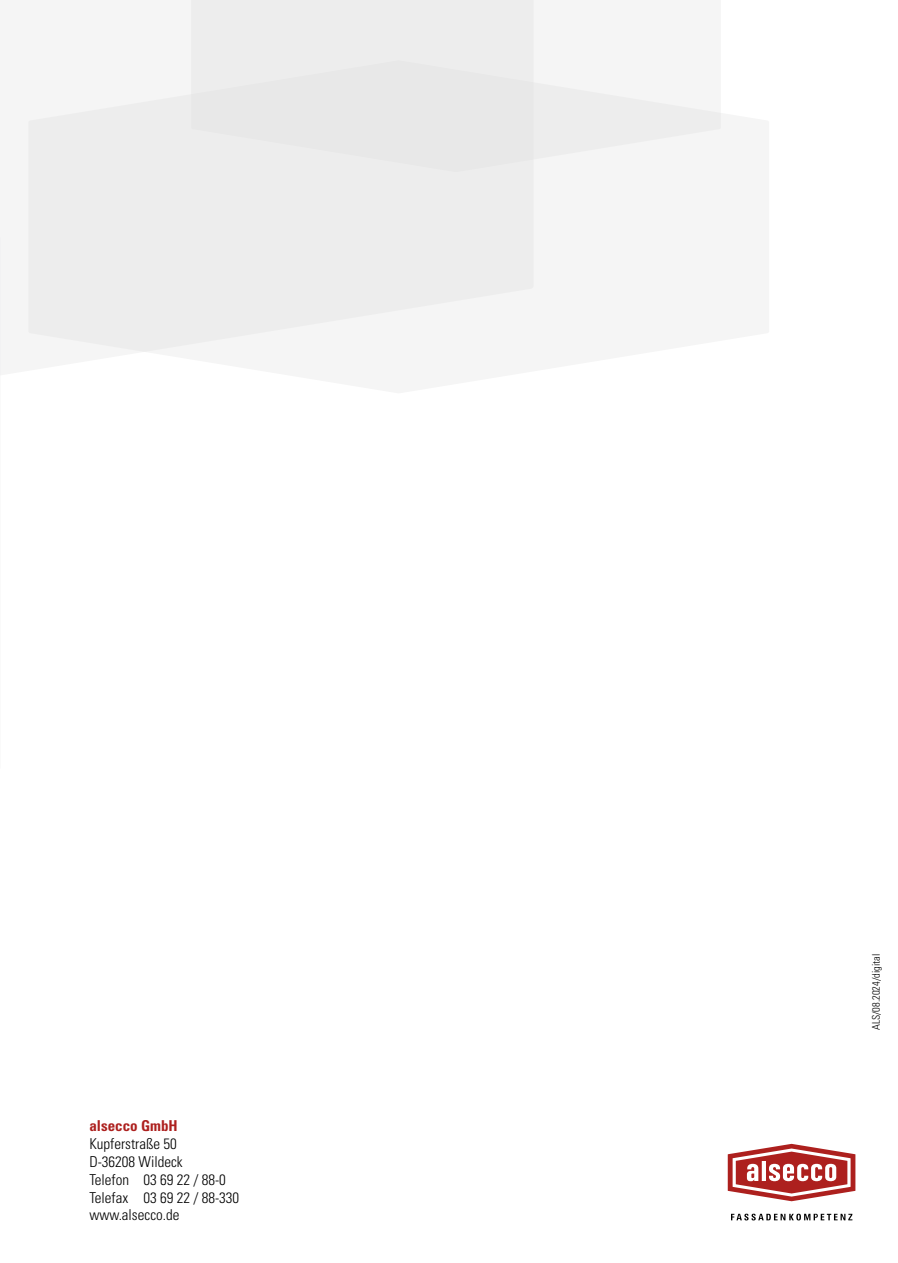
<style>
.page{position:relative;width:898px;height:1263px;background:#fff}
.page>*{position:absolute;margin:0;border:0;box-sizing:border-box;transform-origin:0 0}
.t1{font:300 condensed 15px/17.9px "Univers LT Std";color:#000}
.t2{font:700 condensed 15px "Univers LT Std";color:#ad201e}
.t3{font:300 condensed 10.5px "Univers LT Std";color:#000}
</style>
<div class="page">
<div style="left:28px;top:94px;width:693px;height:258px;background:#ededed"></div>
<div style="left:191px;top:0;width:529px;height:172px;background:#ededed"></div>
<svg style="left:731px;top:1214px;width:121px;height:6px"></svg>
<svg style="left:727px;top:1144px;width:128px;height:57px"></svg>
<img style="left:0;top:237px;width:1px;height:138px">
<p class="t2" style="left:89px;top:1116px;width:90px">alsecco GmbH</p>
<p class="t1" style="left:89px;top:1134px;width:151px">Kupferstraße 50<br>D-36208 Wildeck<br>Telefon 03 69 22 / 88-0<br>Telefax 03 69 22 / 88-330 www.alsecco.de</p>
<p class="t3" style="left:869px;top:1030px;width:78px;rotate:-90deg">ALS/08.2024/digital</p>
</div>
